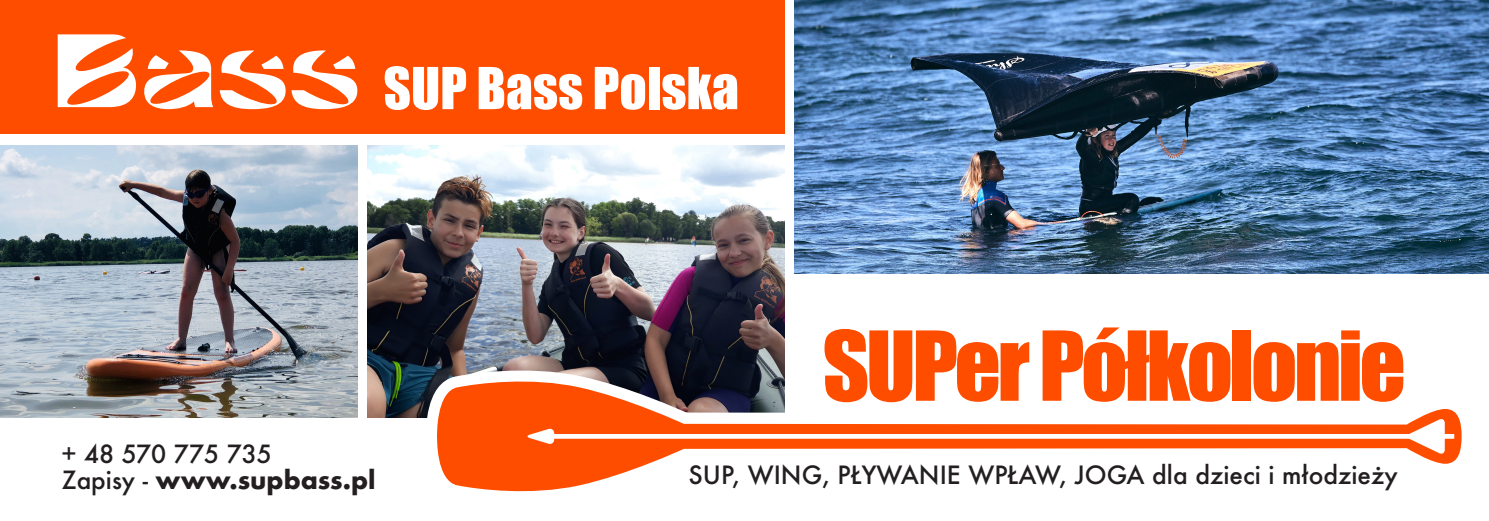
<style>
.page{position:relative;width:1489px;height:521px;background:#fff}
.page>*{position:absolute;margin:0;border:0;box-sizing:border-box;transform-origin:0 0}
.t1{font:53.38px "Impact";color:#fff}
.t2{font:500 24.5px "Futura";color:#231f20}
.t3{font:500 24.41px/26.1px "Futura";color:#231f20}
.s1{font-weight:700}
</style>
<div class="page">
<div style="left:0;top:0;width:784px;height:134px;background:#ff4d00"></div>
<svg style="left:58px;top:34px;width:78px;height:73px"></svg>
<svg style="left:291px;top:50px;width:66px;height:59px"></svg>
<svg style="left:144px;top:50px;width:69px;height:59px"></svg>
<svg style="left:220px;top:50px;width:65px;height:59px"></svg>
<svg style="left:824px;top:329px;width:205px;height:27px"></svg>
<svg style="left:1042px;top:327px;width:188px;height:29px"></svg>
<div style="left:1232px;top:330px;width:19px;height:71px;background:#ff4d00"></div>
<svg style="left:1254px;top:330px;width:149px;height:26px"></svg>
<img style="left:794px;top:0;width:694px;height:273px">
<img style="left:0;top:145px;width:357px;height:273px">
<img style="left:367px;top:145px;width:417px;height:273px">
<svg style="left:418px;top:356px;width:1044px;height:89px"></svg>
<svg style="left:436px;top:377px;width:1025px;height:115px"></svg>
<svg style="left:526px;top:418px;width:927px;height:37px;fill:#ff4d00"></svg>
<h1 class="t1" style="left:383px;top:47px;width:357px">SUP Bass Polska</h1>
<p class="t3" style="left:61px;top:441px;width:316px">+ 48 570 775 735<br>Zapisy - <span class="s1">www.supbass.pl</span></p>
<p class="t2" style="left:688px;top:458px;width:710px">SUP, WING, PŁYWANIE WPŁAW, JOGA dla dzieci i młodzieży</p>
</div>
